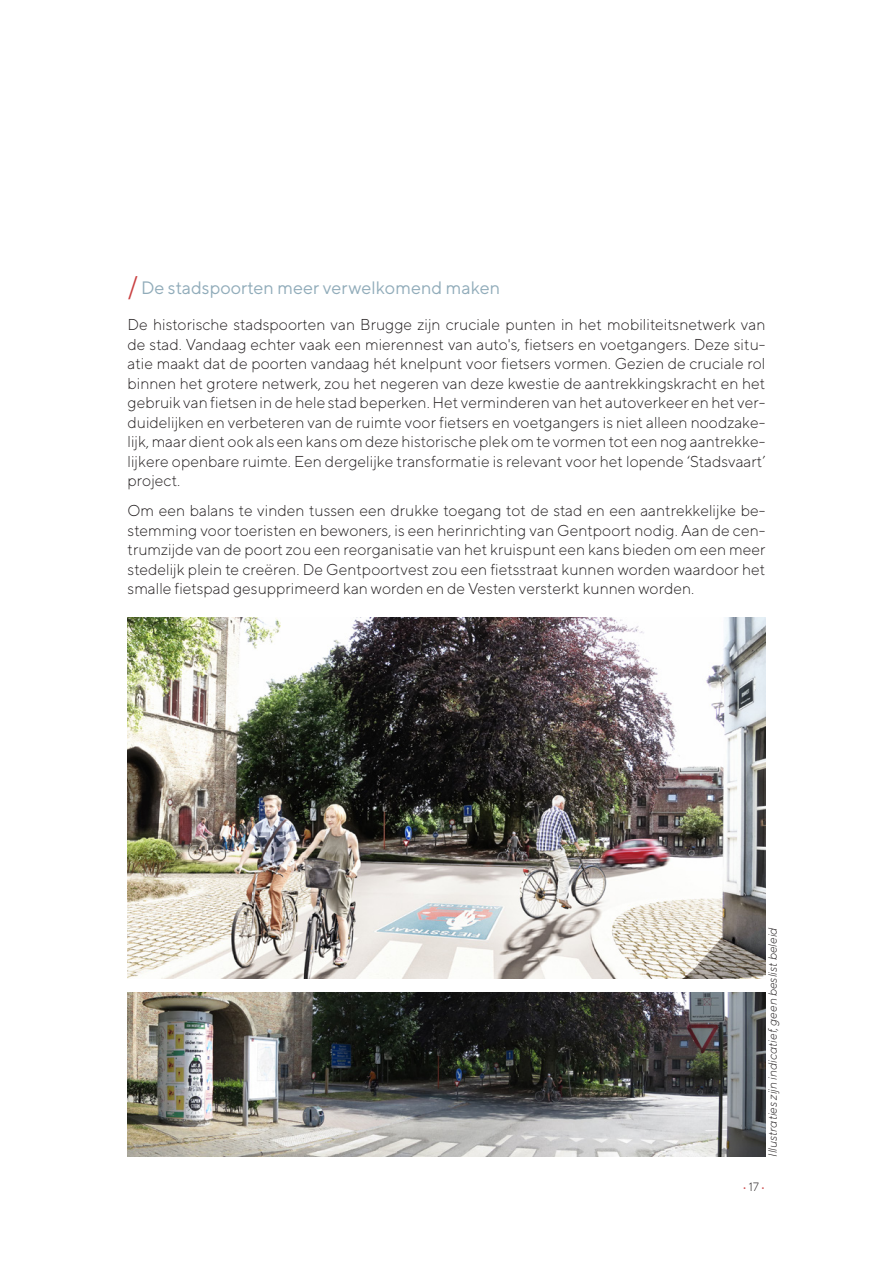
<style>
.page{position:relative;width:893px;height:1263px;background:#fff}
.page>*{position:absolute;margin:0;border:0;box-sizing:border-box;transform-origin:0 0}
.SUBTITLE-TEXT_1{font:18px "TT Norms";color:#91acba}
.TEXT_NORMAL{font:300 15.75px/19.5px "TT Norms";color:#231f20;text-align:justify}
.TEXT_NORMAL-2{font:italic 300 12px "TT Norms";color:#231f20}
.t1{font:200 12px "TT Norms";color:#c94041}
.s1{font-size:25.2px;color:#c94041}
.s2{font-weight:300;color:#231f20}
</style>
<div class="page">
<img style="left:128px;top:992px;width:637px;height:165px">
<img style="left:128px;top:618px;width:637px;height:360px">
<p class="SUBTITLE-TEXT_1" style="left:128px;top:276px;width:374px"><span class="s1">/</span> De stadspoorten meer verwelkomend maken</p>
<p class="TEXT_NORMAL" style="left:128px;top:315px;width:639px">De historische stadspoorten van Brugge zijn cruciale punten in het mobiliteitsnetwerk van de stad. Vandaag echter vaak een mierennest van auto's, fietsers en voetgangers. Deze situ&shy;atie maakt dat de poorten vandaag hét knelpunt voor fietsers vormen. Gezien de cruciale rol binnen het grotere netwerk, zou het negeren van deze kwestie de aantrekkingskracht en het gebruik van fietsen in de hele stad beperken. Het verminderen van het autoverkeer en het ver&shy;duidelijken en verbeteren van de ruimte voor fietsers en voetgangers is niet alleen noodzake&shy;lijk, maar dient ook als een kans om deze historische plek om te vormen tot een nog aantrekke&shy;lijkere openbare ruimte. Een dergelijke transformatie is relevant voor het lopende ‘Stadsvaart’ project.</p>
<p class="TEXT_NORMAL" style="left:128px;top:501px;width:639px">Om een balans te vinden tussen een drukke toegang tot de stad en een aantrekkelijke be&shy;stemming voor toeristen en bewoners, is een herinrichting van Gentpoort nodig. Aan de cen&shy;trumzijde van de poort zou een reorganisatie van het kruispunt een kans bieden om een meer stedelijk plein te creëren. De Gentpoortvest zou een fietsstraat kunnen worden waardoor het smalle fietspad gesupprimeerd kan worden en de Vesten versterkt kunnen worden.</p>
<p class="TEXT_NORMAL-2" style="left:765px;top:1157px;width:231px;rotate:-90deg">Illustraties zijn indicatief, geen beslist beleid</p>
<p class="t1" style="left:742px;top:1179px;width:25px">•<span class="s2">17</span>•</p>
</div>
